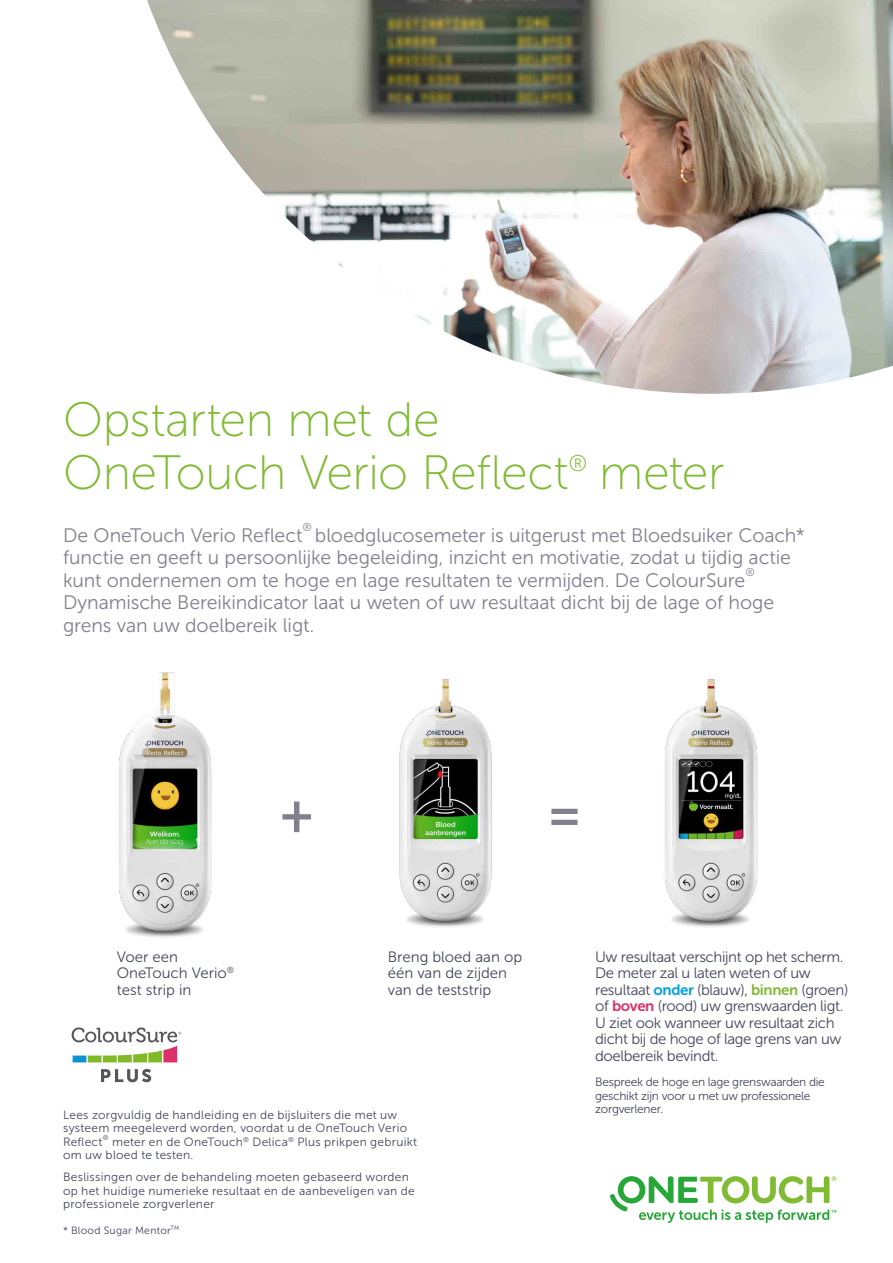
<style>
.page{position:relative;width:893px;height:1263px;background:#fff}
.page>*{position:absolute;margin:0;border:0;box-sizing:border-box;transform-origin:0 0}
.t1{font:53.4px "Museo Sans 700";color:#83808e}
.t2{font:48.15px/52.8px "Museo Sans 100";letter-spacing:-.01em;color:#80bb33}
.t3{font:19.5px/22.5px "Museo Sans 300";letter-spacing:-.005em;color:#83808e}
.t4{font:15px/16.5px "Museo Sans 300";letter-spacing:-.025em;color:#434658}
.t5{font:15px/16.5px "Museo Sans 300";color:#434658}
.t6{font:12px/13.5px "Museo Sans 300";letter-spacing:.02em;color:#434658}
.t7{font:12px/13.5px "Museo Sans 300";letter-spacing:-.025em;color:#434658}
.t8{font:11.4px "Museo Sans 300";color:#83808e}
.t9{font:10.5px "Museo Sans 300";letter-spacing:.03em;color:#434658}
.t10{font:7.05px "Museo Sans 300";color:#434658}
.s1{font-family:"Museo Sans 700";color:#009fe3}
.s2{font-family:"Museo Sans 700";color:#80bb33}
.s3{font-family:"Museo Sans 700";color:#dc3168}
</style>
<div class="page">
<img style="left:147px;top:0;width:746px;height:394px">
<svg style="left:610px;top:1176px;width:226px;height:47px"></svg>
<img style="left:119px;top:672px;width:93px;height:266px">
<img style="left:665px;top:679px;width:93px;height:248px">
<img style="left:399px;top:679px;width:93px;height:248px">
<svg style="left:101px;top:1069px;width:50px;height:13px"></svg>
<svg style="left:72px;top:1027px;width:109px;height:35px"></svg>
<h2 class="t2" style="left:63px;top:394px;width:663px">Opstarten met de<br>OneTouch Verio Reflect<sup>®</sup> meter</h2>
<p class="t8" style="left:302px;top:521px;width:11px">®</p>
<p class="t3" style="left:63px;top:524px;width:743px;text-indent:252px">bloedglucosemeter is uitgerust met Bloedsuiker Coach* functie en geeft u persoonlijke begeleiding, inzicht en motivatie, zodat u tijdig actie kunt ondernemen om te hoge en lage resultaten te vermijden. De ColourSure</p>
<p class="t3" style="left:63px;top:524px;width:241px">De OneTouch Verio Reflect</p>
<p class="t8" style="left:745px;top:566px;width:11px">®</p>
<p class="t3" style="left:63px;top:591px;width:713px">Dynamische Bereikindicator laat u weten of uw resultaat dicht bij de lage of hoge grens van uw doelbereik ligt.</p>
<h1 class="t1" style="left:280px;top:784px;width:35px">+</h1>
<h1 class="t1" style="left:547px;top:784px;width:36px">=</h1>
<p class="t5" style="left:117px;top:948px;width:119px">Voer een<br>OneTouch Verio<sup>® </sup>test strip in</p>
<p class="t5" style="left:388px;top:948px;width:136px">Breng bloed aan op één van de zijden van de teststrip</p>
<p class="t4" style="left:595px;top:948px;width:255px">Uw resultaat verschijnt op het scherm.<br>De meter zal u laten weten of uw resultaat <span class="s1">onder</span> (blauw), <span class="s2">binnen</span> (groen) of <span class="s3">boven</span> (rood) uw grenswaarden ligt.<br>U ziet ook wanneer uw resultaat zich dicht bij de hoge of lage grens van uw doelbereik bevindt.</p>
<p class="t6" style="left:63px;top:1108px;width:346px">Lees zorgvuldig de handleiding en de bijsluiters die met uw systeem meegeleverd worden, voordat u de OneTouch Verio<br>Reflect</p>
<p class="t10" style="left:103px;top:1133px;width:7px">®</p>
<p class="t6" style="left:63px;top:1135px;width:356px;text-indent:49px">meter en de OneTouch<sup>®</sup> Delica<sup>®</sup> Plus prikpen gebruikt om uw bloed te testen.</p>
<p class="t6" style="left:63px;top:1170px;width:353px">Beslissingen over de behandeling moeten gebaseerd worden op het huidige numerieke resultaat en de aanbeveligen van de professionele zorgverlener</p>
<p class="t9" style="left:63px;top:1224px;width:118px">* Blood Sugar Mentor<sup>TM</sup></p>
<p class="t7" style="left:595px;top:1075px;width:231px">Bespreek de hoge en lage grenswaarden die geschikt zijn voor u met uw professionele zorgverlener.</p>
</div>
